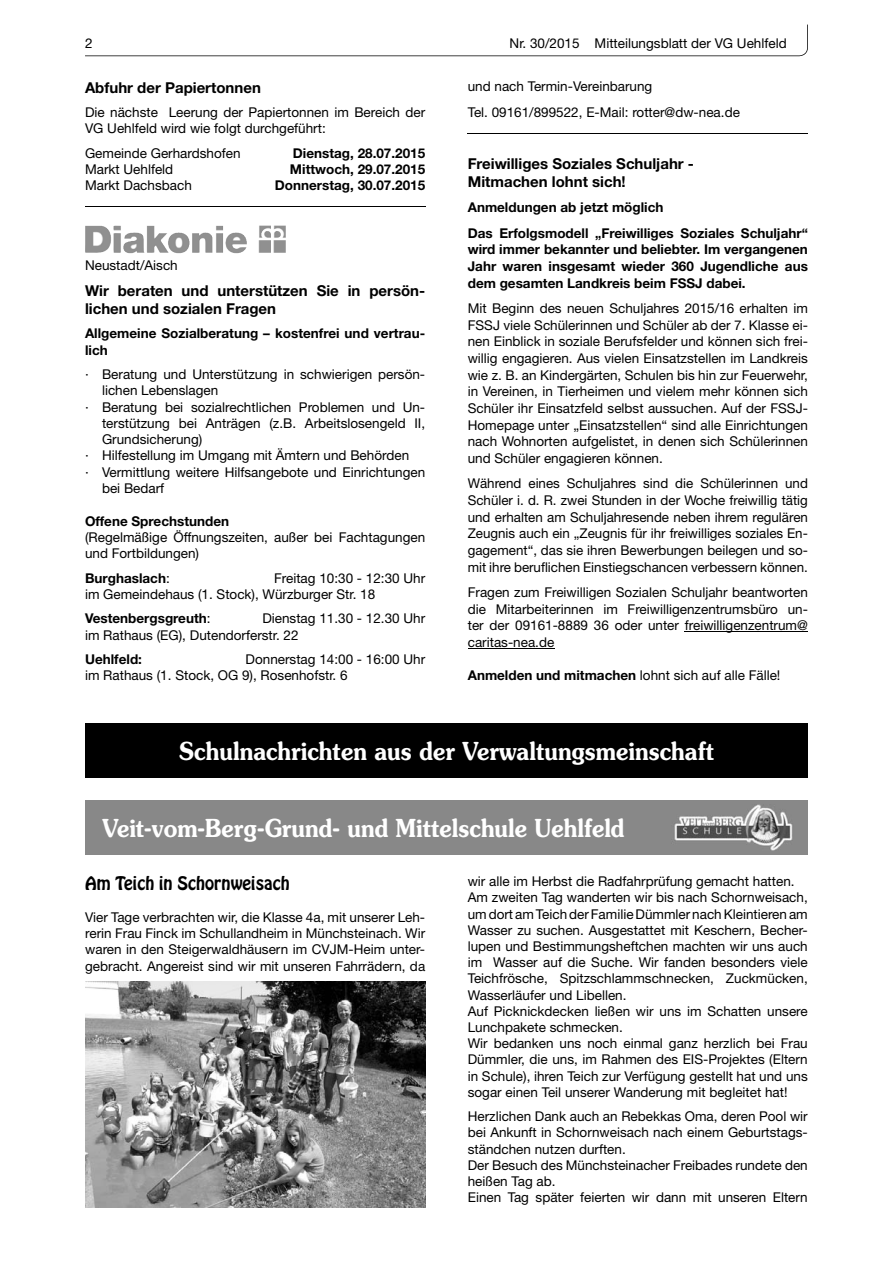
<style>
.page{position:relative;width:893px;height:1263px;background:#fff}
.page>*{position:absolute;margin:0;border:0;box-sizing:border-box;transform-origin:0 0}
.t1{font:600 24.75px "Souvenir";color:#fff;scale:.89 1}
.t2{font:16.5px "Hobo Std";color:#000}
.t3{font:700 15px/18.1px "Helvetica Neue";color:#000}
.t4{font:13.5px/16.2px "Helvetica Neue";color:#000}
.t5{font:700 13.5px/16.6px "Helvetica Neue";color:#000}
.s1{font-weight:700}
.s2{font-weight:400}
</style>
<div class="page">
<svg style="left:85px;top:25px;width:723px;height:31px"></svg>
<hr style="left:85px;top:207px;width:340px;height:1px;background:#000">
<img style="left:85px;top:226px;width:201px;height:27px">
<hr style="left:468px;top:133px;width:340px;height:1px;background:#000">
<hr style="left:685px;top:631px;width:123px;height:1px;background:#000">
<hr style="left:468px;top:648px;width:86px;height:1px;background:#000">
<div style="left:86px;top:723px;width:722px;height:54px;background:#000"></div>
<div style="left:86px;top:800px;width:722px;height:54px;background:#888"></div>
<img style="left:674px;top:804px;width:119px;height:47px">
<img style="left:85px;top:981px;width:340px;height:226px">
<p class="t4" style="left:85px;top:36px;width:9px">2</p>
<p class="t4" style="left:510px;top:36px;width:279px">Nr. 30/2015 Mitteilungsblatt der VG Uehlfeld</p>
<p class="t3" style="left:85px;top:79px;width:177px">Abfuhr der Papiertonnen</p>
<p class="t4" style="left:85px;top:105px;width:342px">Die nächste Leerung der Papiertonnen im Bereich der<br>VG Uehlfeld wird wie folgt durchgeführt:</p>
<p class="t4" style="left:85px;top:146px;width:157px">Gemeinde Gerhardshofen</p>
<p class="t5" style="left:293px;top:146px;width:134px">Dienstag, 28.07.2015</p>
<p class="t4" style="left:85px;top:162px;width:90px">Markt Uehlfeld</p>
<p class="t5" style="left:290px;top:162px;width:137px">Mittwoch, 29.07.2015</p>
<p class="t4" style="left:85px;top:179px;width:108px">Markt Dachsbach</p>
<p class="t5" style="left:275px;top:178px;width:152px">Donnerstag, 30.07.2015</p>
<p class="t4" style="left:468px;top:75px;width:274px;line-height:25.2px">und nach Termin-Vereinbarung<br>Tel. 09161/899522, E-Mail: rotter@dw-nea.de</p>
<p class="t3" style="left:468px;top:155px;width:228px">Freiwilliges Soziales Schuljahr -<br>Mitmachen lohnt sich!</p>
<p class="t5" style="left:468px;top:196px;width:342px;line-height:25.2px">Anmeldungen ab jetzt möglich<br>Das Erfolgsmodell „Freiwilliges Soziales Schuljahr“</p>
<p class="t5" style="left:468px;top:242px;width:342px;text-align:justify">wird immer bekannter und beliebter. Im vergangenen Jahr waren insgesamt wieder 360 Jugendliche aus dem gesamten Landkreis beim FSSJ dabei.</p>
<p class="t4" style="left:468px;top:301px;width:342px;line-height:16.6px;text-align:justify">Mit Beginn des neuen Schuljahres 2015/16 erhalten im FSSJ viele Schülerinnen und Schüler ab der 7. Klasse ei&shy;nen Einblick in soziale Berufsfelder und können sich frei&shy;willig engagieren. Aus vielen Einsatzstellen im Landkreis wie z. B. an Kindergärten, Schulen bis hin zur Feuerwehr, in Vereinen, in Tierheimen und vielem mehr können sich Schüler ihr Einsatzfeld selbst aussuchen. Auf der FSSJ-Homepage unter „Einsatzstellen“ sind alle Einrichtungen nach Wohnorten aufgelistet, in denen sich Schülerinnen und Schüler engagieren können.</p>
<p class="t4" style="left:468px;top:476px;width:342px;line-height:16.6px;text-align:justify">Während eines Schuljahres sind die Schülerinnen und Schüler i. d. R. zwei Stunden in der Woche freiwillig tätig und erhalten am Schuljahresende neben ihrem regulären Zeugnis auch ein „Zeugnis für ihr freiwilliges soziales En&shy;gagement“, das sie ihren Bewerbungen beilegen und so&shy;mit ihre beruflichen Einstiegschancen verbessern können.</p>
<p class="t4" style="left:468px;top:585px;width:342px;line-height:16.6px;text-align:justify">Fragen zum Freiwilligen Sozialen Schuljahr beantworten die Mitarbeiterinnen im Freiwilligenzentrumsbüro un&shy;ter der 09161-8889 36 oder unter freiwilligenzentrum@ caritas-nea.de</p>
<p class="t4" style="left:468px;top:669px;width:314px"><span class="s1">Anmelden und mitmachen</span> lohnt sich auf alle Fälle!</p>
<p class="t4" style="left:85px;top:258px;width:94px">Neustadt/Aisch</p>
<p class="t3" style="left:85px;top:283px;width:342px">Wir beraten und unterstützen Sie in persön&shy;lichen und sozialen Fragen</p>
<p class="t5" style="left:85px;top:327px;width:342px">Allgemeine Sozialberatung – kostenfrei und vertrau&shy;lich</p>
<p class="t4" style="left:85px;top:367px;width:342px">· Beratung und Unterstützung in schwierigen persön-</p>
<p class="t4" style="left:102px;top:384px;width:118px">lichen Lebenslagen</p>
<p class="t4" style="left:85px;top:400px;width:342px">· Beratung bei sozialrechtlichen Problemen und Un-</p>
<p class="t4" style="left:102px;top:416px;width:325px">terstützung bei Anträgen (z.B. Arbeitslosengeld II,</p>
<p class="t4" style="left:102px;top:433px;width:102px">Grundsicherung)</p>
<p class="t4" style="left:85px;top:449px;width:326px">· Hilfestellung im Umgang mit Ämtern und Behörden</p>
<p class="t4" style="left:85px;top:465px;width:342px">· Vermittlung weitere Hilfsangebote und Einrichtungen</p>
<p class="t4" style="left:102px;top:481px;width:64px">bei Bedarf</p>
<p class="t5" style="left:85px;top:514px;width:146px">Offene Sprechstunden</p>
<p class="t4" style="left:85px;top:530px;width:342px">(Regelmäßige Öffnungszeiten, außer bei Fachtagungen und Fortbildungen)</p>
<p class="t5" style="left:85px;top:571px;width:86px">Burghaslach<span class="s2">:</span></p>
<p class="t4" style="left:85px;top:571px;width:342px;text-indent:189px">Freitag 10:30 - 12:30 Uhr im Gemeindehaus (1. Stock), Würzburger Str. 18</p>
<p class="t5" style="left:85px;top:611px;width:127px">Vestenbergsgreuth<span class="s2">:</span></p>
<p class="t4" style="left:85px;top:612px;width:342px;text-indent:177px">Dienstag 11.30 - 12.30 Uhr im Rathaus (EG), Dutendorferstr. 22</p>
<p class="t5" style="left:85px;top:652px;width:58px">Uehlfeld:</p>
<p class="t4" style="left:85px;top:652px;width:342px;text-indent:161px">Donnerstag 14:00 - 16:00 Uhr im Rathaus (1. Stock, OG 9), Rosenhofstr. 6</p>
<h1 class="t1" style="left:179px;top:741px;width:602px">Schulnachrichten aus der Verwaltungsmeinschaft</h1>
<h1 class="t1" style="left:103px;top:818px;width:588px">Veit-vom-Berg-Grund- und Mittelschule Uehlfeld</h1>
<p class="t2" style="left:85px;top:874px;width:206px">Am Teich in Schornweisach</p>
<p class="t4" style="left:85px;top:910px;width:341px;text-align:justify">Vier Tage verbrachten wir, die Klasse 4a, mit unserer Leh&shy;rerin Frau Finck im Schullandheim in Münchsteinach. Wir waren in den Steigerwaldhäusern im CVJM-Heim unter&shy;gebracht. Angereist sind wir mit unseren Fahrrädern, da</p>
<p class="t4" style="left:468px;top:875px;width:341px">wir alle im Herbst die Radfahrprüfung gemacht hatten.<br>Am zweiten Tag wanderten wir bis nach Schornweisach, um dort am Teich der Familie Dümmler nach Kleintieren am Wasser zu suchen. Ausgestattet mit Keschern, Becher&shy;lupen und Bestimmungsheftchen machten wir uns auch im Wasser auf die Suche. Wir fanden besonders viele Teichfrösche, Spitzschlammschnecken, Zuckmücken, Wasserläufer und Libellen.<br>Auf Picknickdecken ließen wir uns im Schatten unsere Lunchpakete schmecken.<br>Wir bedanken uns noch einmal ganz herzlich bei Frau Dümmler, die uns, im Rahmen des EIS-Projektes (Eltern in Schule), ihren Teich zur Verfügung gestellt hat und uns sogar einen Teil unserer Wanderung mit begleitet hat!</p>
<p class="t4" style="left:468px;top:1109px;width:341px">Herzlichen Dank auch an Rebekkas Oma, deren Pool wir bei Ankunft in Schornweisach nach einem Geburtstags&shy;ständchen nutzen durften.<br>Der Besuch des Münchsteinacher Freibades rundete den heißen Tag ab.<br>Einen Tag später feierten wir dann mit unseren Eltern</p>
</div>
